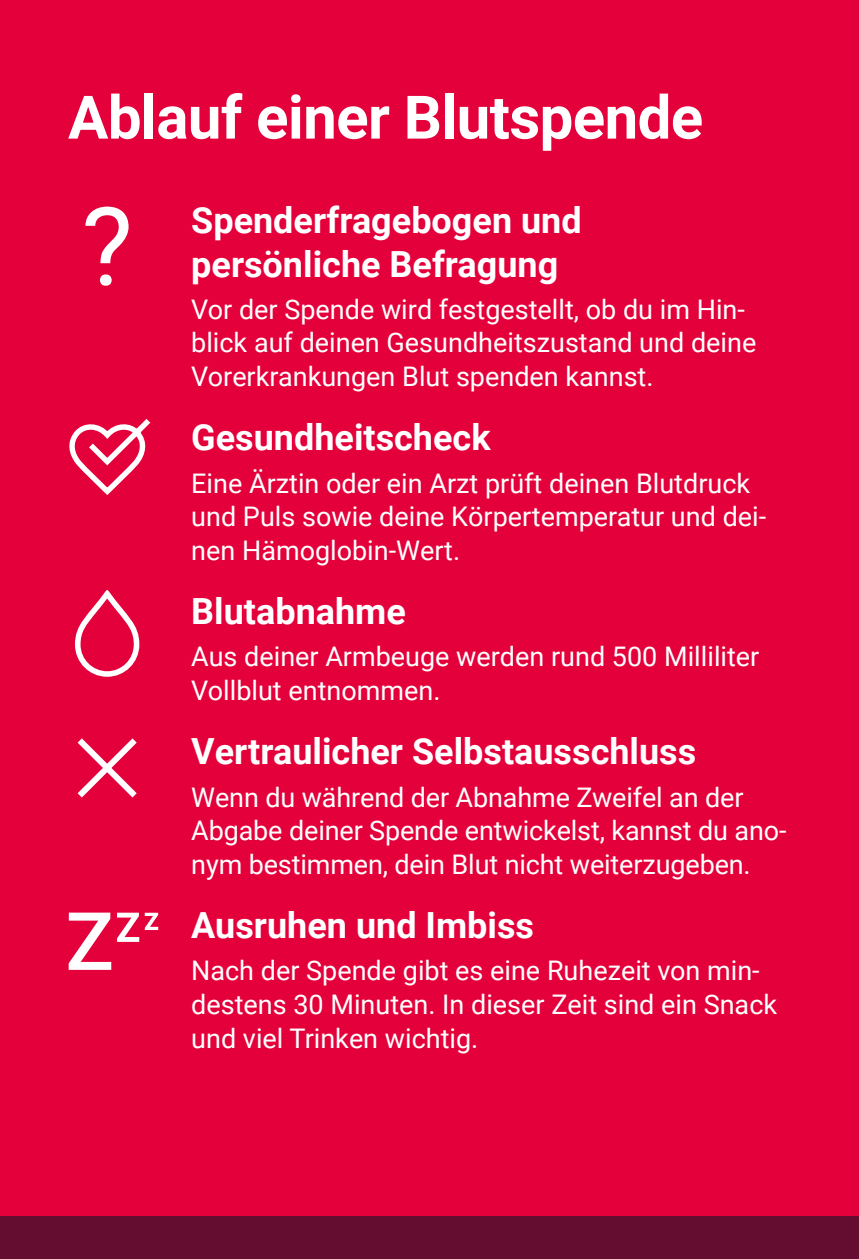
<style>
.page{position:relative;width:859px;height:1259px;background:#e4003a}
.page>*{position:absolute;margin:0;border:0;box-sizing:border-box;transform-origin:0 0}
.t1{font:700 60px "Roboto";letter-spacing:-.01em;color:#fff}
.t2{font:700 36px/43.2px "Roboto";color:#fff}
.p_fliess{font:27px/33.6px "Roboto";color:#fff}
</style>
<div class="page">
<div style="left:0;top:1216px;width:859px;height:43px;background:#650c31"></div>
<svg style="left:75px;top:590px;width:64px;height:87px"></svg>
<svg style="left:85px;top:207px;width:44px;height:79px"></svg>
<svg style="left:145px;top:912px;width:13px;height:18px"></svg>
<svg style="left:117px;top:912px;width:22px;height:30px"></svg>
<svg style="left:69px;top:912px;width:42px;height:58px"></svg>
<svg style="left:77px;top:738px;width:60px;height:60px"></svg>
<svg style="left:69px;top:419px;width:82px;height:76px"></svg>
<h2 class="t1" style="left:68px;top:75px;width:637px">Ablauf einer Blutspende</h2>
<h3 class="t2" style="left:191px;top:198px;width:392px">Spenderfragebogen und persönliche Befragung</h3>
<p class="p_fliess" style="left:191px;top:291px;width:567px">Vor der Spende wird festgestellt, ob du im Hin&shy;blick auf deinen Gesundheitszustand und deine<br>Vorerkrankungen Blut spenden kannst.</p>
<h3 class="t2" style="left:191px;top:415px;width:301px">Gesundheitscheck</h3>
<p class="p_fliess" style="left:191px;top:465px;width:576px">Eine Ärztin oder ein Arzt prüft deinen Blutdruck und Puls sowie deine Körpertemperatur und dei&shy;nen Hämoglobin-Wert.</p>
<h3 class="t2" style="left:191px;top:588px;width:216px">Blutabnahme</h3>
<p class="p_fliess" style="left:191px;top:639px;width:570px">Aus deiner Armbeuge werden rund 500 Milliliter<br>Vollblut entnommen.</p>
<h3 class="t2" style="left:191px;top:728px;width:506px">Vertraulicher Selbstausschluss</h3>
<p class="p_fliess" style="left:191px;top:779px;width:596px">Wenn du während der Abnahme Zweifel an der<br>Abgabe deiner Spende entwickelst, kannst du ano&shy;nym bestimmen, dein Blut nicht weiterzugeben.</p>
<h3 class="t2" style="left:191px;top:902px;width:344px">Ausruhen und Imbiss</h3>
<p class="p_fliess" style="left:191px;top:953px;width:587px">Nach der Spende gibt es eine Ruhezeit von min&shy;destens 30 Minuten. In dieser Zeit sind ein Snack und viel Trinken wichtig.</p>
</div>
